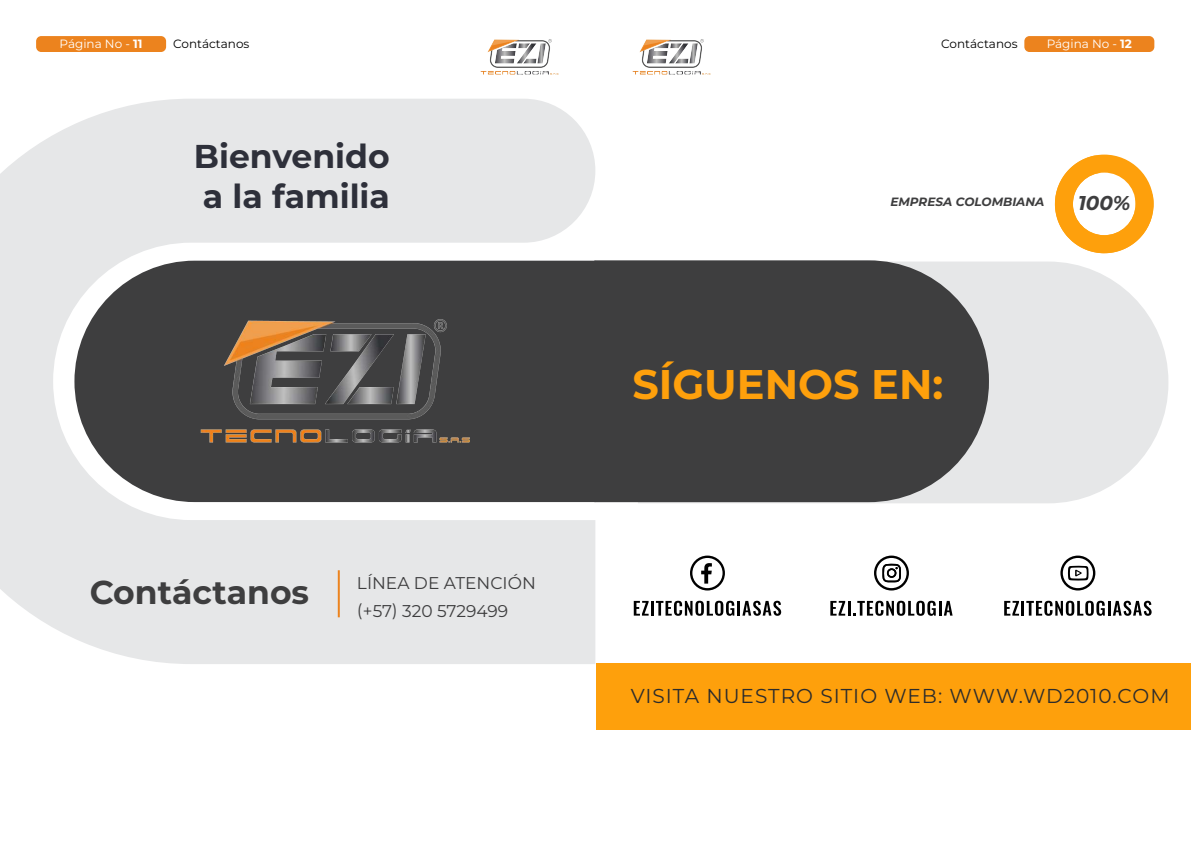
<style>
.page{position:relative;width:1191px;height:842px;background:#fff}
.page>*{position:absolute;margin:0;border:0;box-sizing:border-box;transform-origin:0 0}
.t1{font:700 41.4px "Montserrat";color:#fea00c}
.t2{font:700 33px/40px "Montserrat";color:#2e303a}
.t3{font:700 33px "Montserrat";color:#3e3e3f}
.t4{font:20.1px "Montserrat";letter-spacing:.05em;color:#2c2c2c}
.t5{font:italic 700 20px "Montserrat";color:#3e3e3f}
.t6{font:17px "Montserrat";color:#3e3e3f}
.t7{font:12px "Montserrat";color:#fff}
.t8{font:12px "Montserrat";color:#000}
.t9{font:italic 700 12px "Montserrat";color:#3e3e3f}
.s1{font-weight:700}
</style>
<div class="page">
<div style="left:36px;top:36px;width:130px;height:16px;background:#ec831e;border-radius:5px"></div>
<div style="left:1024px;top:36px;width:130px;height:16px;background:#ec831e;border-radius:5px"></div>
<img style="left:632px;top:39px;width:78px;height:36px">
<img style="left:480px;top:39px;width:78px;height:36px">
<svg style="left:0;top:99px;width:595px;height:565px;background:#e9eaeb"></svg>
<svg style="left:74px;top:261px;width:520px;height:241px;background:#4b4b4c"></svg>
<svg style="left:638px;top:262px;width:530px;height:241px;background:#e9eaeb"></svg>
<div style="left:594px;top:260px;width:395px;height:242px;background:#3e3e3f"></div>
<img style="left:199px;top:317px;width:272px;height:129px">
<div style="left:596px;top:664px;width:595px;height:66px;background:#fea00c"></div>
<hr style="left:338px;top:570px;width:2px;height:47px;background:#ec831e">
<svg style="left:1054px;top:155px;width:99px;height:99px"></svg>
<svg style="left:634px;top:601px;width:14px;height:15px"></svg>
<hr style="left:651px;top:601px;width:3px;height:15px;background:#000">
<svg style="left:656px;top:601px;width:78px;height:15px"></svg>
<hr style="left:737px;top:601px;width:3px;height:15px;background:#000">
<svg style="left:742px;top:601px;width:39px;height:15px"></svg>
<svg style="left:690px;top:556px;width:35px;height:34px"></svg>
<svg style="left:874px;top:556px;width:35px;height:34px"></svg>
<svg style="left:830px;top:601px;width:15px;height:15px"></svg>
<hr style="left:847px;top:601px;width:3px;height:15px;background:#000">
<svg style="left:853px;top:601px;width:82px;height:15px"></svg>
<hr style="left:938px;top:601px;width:3px;height:15px;background:#000">
<svg style="left:944px;top:601px;width:8px;height:15px"></svg>
<svg style="left:1060px;top:556px;width:35px;height:34px"></svg>
<svg style="left:1004px;top:601px;width:15px;height:15px"></svg>
<hr style="left:1021px;top:601px;width:3px;height:15px;background:#000">
<svg style="left:1026px;top:601px;width:78px;height:15px"></svg>
<hr style="left:1107px;top:601px;width:3px;height:15px;background:#000">
<svg style="left:1112px;top:601px;width:39px;height:15px"></svg>
<p class="t7" style="left:60px;top:35px;width:84px">Página No - <span class="s1">11</span></p>
<p class="t7" style="left:1046px;top:35px;width:87px">Página No - <span class="s1">12</span></p>
<p class="t8" style="left:173px;top:35px;width:78px">Contáctanos</p>
<p class="t8" style="left:941px;top:35px;width:78px">Contáctanos</p>
<h2 class="t2" style="left:194px;top:135px;width:197px">Bienvenido a la familia</h2>
<h2 class="t3" style="left:90px;top:570px;width:221px">Contáctanos</h2>
<p class="t6" style="left:357px;top:571px;width:180px">LÍNEA DE ATENCIÓN</p>
<p class="t6" style="left:357px;top:600px;width:153px">(+57) 320 5729499</p>
<p class="t9" style="left:890px;top:194px;width:155px">EMPRESA COLOMBIANA</p>
<p class="t5" style="left:1078px;top:189px;width:54px">100%</p>
<h1 class="t1" style="left:632px;top:356px;width:312px">SÍGUENOS EN:</h1>
<p class="t4" style="left:631px;top:682px;width:540px">VISITA NUESTRO SITIO WEB: WWW.WD2010.COM</p>
</div>
